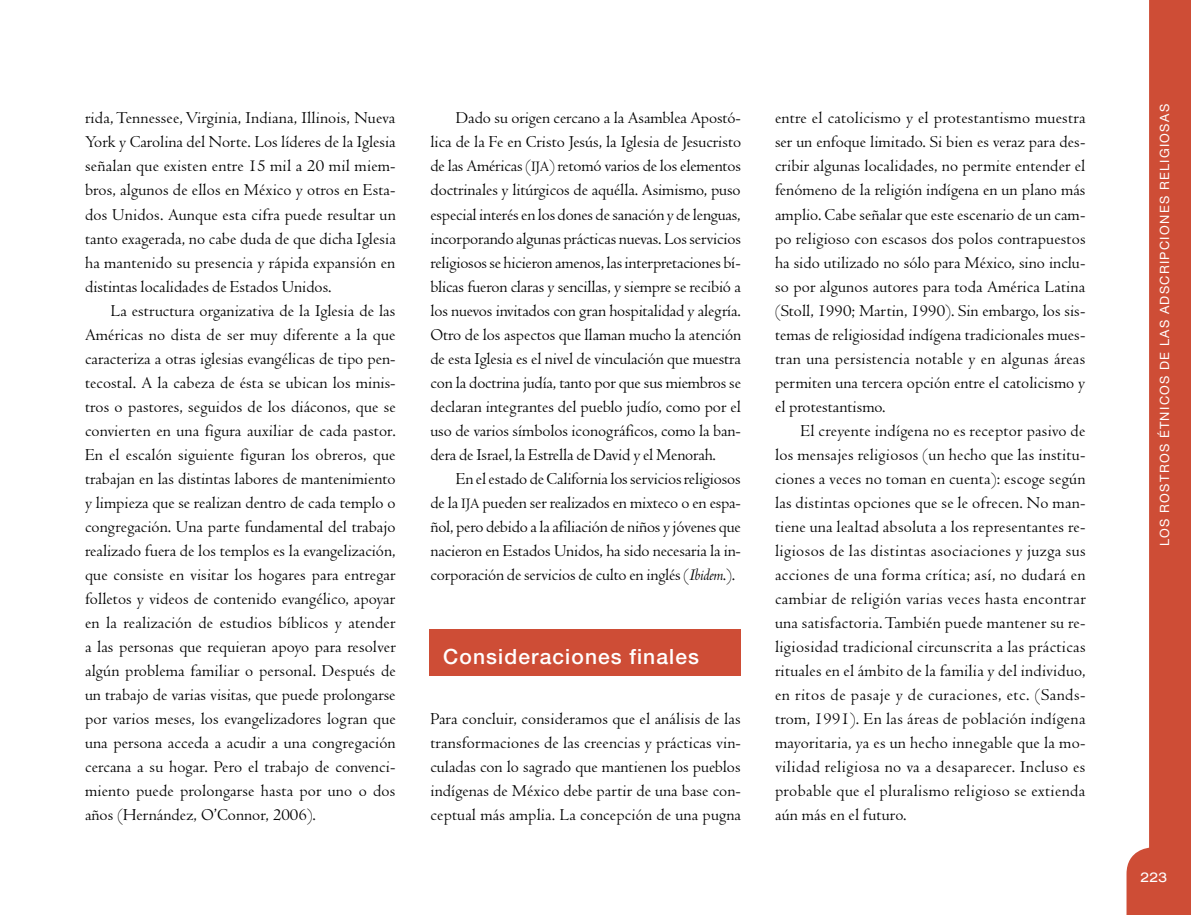
<style>
.page{position:relative;width:1191px;height:915px;background:#fff}
.page>*{position:absolute;margin:0;border:0;box-sizing:border-box;transform-origin:0 0}
.t1{font:500 21px "Helvetica Neue";letter-spacing:.055em;color:#fff}
.t2{font:17.25px/24px "Centaur";color:#000;text-align:justify}
.t3{font:expanded 13.5px "Helvetica Neue";color:#fff}
.t4{font:12.75px "Helvetica Neue";letter-spacing:.105em;color:#fff}
.s1{font-size:15px}
.s2{font-style:italic}
</style>
<div class="page">
<svg style="left:1126px;top:0;width:65px;height:914px;fill:#ce4d36"></svg>
<div style="left:429px;top:629px;width:311px;height:47px;background:#ce4d36"></div>
<p class="t2" style="left:85px;top:106px;width:312px">rida, Tennessee, Virginia, Indiana, Illinois, Nueva York y Carolina del Norte. Los líderes de la Iglesia señalan que existen entre 15 mil a 20 mil miem&shy;bros, algunos de ellos en México y otros en Esta&shy;dos Unidos. Aunque esta cifra puede resultar un tanto exagerada, no cabe duda de que dicha Iglesia ha mantenido su presencia y rápida expansión en distintas localidades de Estados Unidos.</p>
<p class="t2" style="left:85px;top:298px;width:312px;text-indent:26px">La estructura organizativa de la Iglesia de las Américas no dista de ser muy diferente a la que caracteriza a otras iglesias evangélicas de tipo pen&shy;tecostal. A la cabeza de ésta se ubican los minis&shy;tros o pastores, seguidos de los diáconos, que se convierten en una figura auxiliar de cada pastor.<br>En el escalón siguiente figuran los obreros, que trabajan en las distintas labores de mantenimiento y limpieza que se realizan dentro de cada templo o congregación. Una parte fundamental del trabajo realizado fuera de los templos es la evangelización, que consiste en visitar los hogares para entregar folletos y videos de contenido evangélico, apoyar en la realización de estudios bíblicos y atender a las personas que requieran apoyo para resolver algún problema familiar o personal. Después de un trabajo de varias visitas, que puede prolongarse por varios meses, los evangelizadores logran que una persona acceda a acudir a una congregación cercana a su hogar. Pero el trabajo de convenci&shy;miento puede prolongarse hasta por uno o dos años (Hernández, O’Connor, 2006).</p>
<p class="t2" style="left:430px;top:106px;width:312px;text-indent:26px">Dado su origen cercano a la Asamblea Apostó&shy;lica de la Fe en Cristo Jesús, la Iglesia de Jesucristo de las Américas (<span class="s1">IJA</span>) retomó varios de los elementos doctrinales y litúrgicos de aquélla. Asimismo, puso especial interés en los dones de sanación y de lenguas, incorporando algunas prácticas nuevas. Los servicios religiosos se hicieron amenos, las interpretaciones bí&shy;blicas fueron claras y sencillas, y siempre se recibió a los nuevos invitados con gran hospitalidad y alegría.<br>Otro de los aspectos que llaman mucho la atención de esta Iglesia es el nivel de vinculación que muestra con la doctrina judía, tanto por que sus miembros se declaran integrantes del pueblo judío, como por el uso de varios símbolos iconográficos, como la ban&shy;dera de Israel, la Estrella de David y el Menorah.</p>
<p class="t2" style="left:430px;top:466px;width:312px;text-indent:26px">En el estado de California los servicios religiosos de la <span class="s1">IJA</span> pueden ser realizados en mixteco o en espa&shy;ñol, pero debido a la afiliación de niños y jóvenes que nacieron en Estados Unidos, ha sido necesaria la in&shy;corporación de servicios de culto en inglés (<span class="s2">Ibidem</span>.).</p>
<p class="t1" style="left:443px;top:643px;width:257px">Consideraciones finales</p>
<p class="t2" style="left:430px;top:706px;width:312px">Para concluir, consideramos que el análisis de las transformaciones de las creencias y prácticas vin&shy;culadas con lo sagrado que mantienen los pueblos indígenas de México debe partir de una base con&shy;ceptual más amplia. La concepción de una pugna</p>
<p class="t2" style="left:775px;top:106px;width:312px">entre el catolicismo y el protestantismo muestra ser un enfoque limitado. Si bien es veraz para des&shy;cribir algunas localidades, no permite entender el fenómeno de la religión indígena en un plano más amplio. Cabe señalar que este escenario de un cam&shy;po religioso con escasos dos polos contrapuestos ha sido utilizado no sólo para México, sino inclu&shy;so por algunos autores para toda América Latina (Stoll, 1990; Martin, 1990). Sin embargo, los sis&shy;temas de religiosidad indígena tradicionales mues&shy;tran una persistencia notable y en algunas áreas permiten una tercera opción entre el catolicismo y el protestantismo.</p>
<p class="t2" style="left:775px;top:418px;width:312px;text-indent:26px">El creyente indígena no es receptor pasivo de los mensajes religiosos (un hecho que las institu&shy;ciones a veces no toman en cuenta): escoge según las distintas opciones que se le ofrecen. No man&shy;tiene una lealtad absoluta a los representantes re&shy;ligiosos de las distintas asociaciones y juzga sus acciones de una forma crítica; así, no dudará en cambiar de religión varias veces hasta encontrar una satisfactoria. También puede mantener su re&shy;ligiosidad tradicional circunscrita a las prácticas rituales en el ámbito de la familia y del individuo, en ritos de pasaje y de curaciones, etc. (Sands&shy;trom, 1991). En las áreas de población indígena mayoritaria, ya es un hecho innegable que la mo&shy;vilidad religiosa no va a desaparecer. Incluso es probable que el pluralismo religioso se extienda aún más en el futuro.</p>
<p class="t4" style="left:1156px;top:545px;width:443px;rotate:-90deg">LOS ROSTROS ÉTNICOS DE LAS ADSCRIPCIONES RELIGIOSAS</p>
<p class="t3" style="left:1140px;top:868px;width:29px">223</p>
</div>
